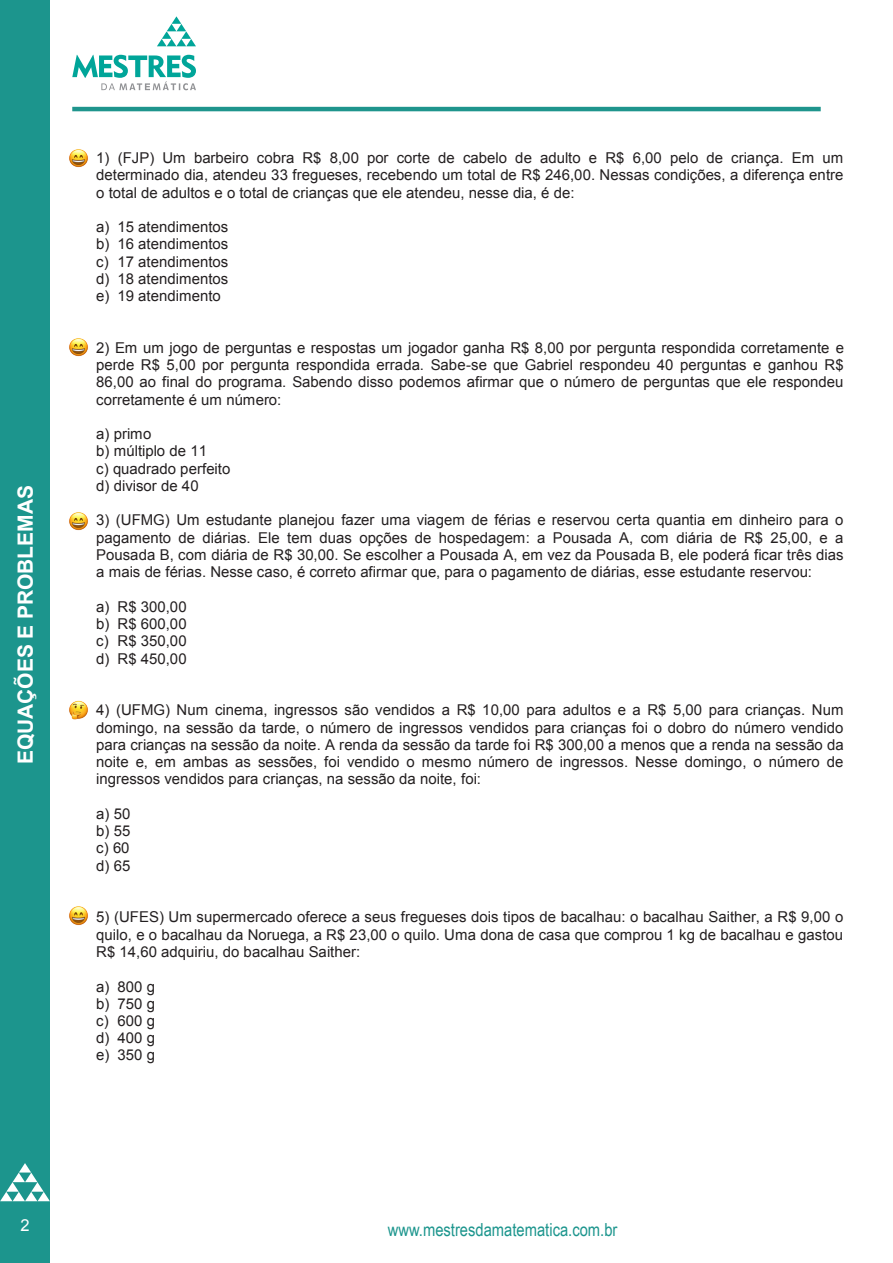
<style>
.page{position:relative;width:893px;height:1263px;background:#fff}
.page>*{position:absolute;margin:0;border:0;box-sizing:border-box;transform-origin:0 0}
.t1{font:700 21px "Arial";color:#fff}
.t2{font:18px "Arial Narrow";color:#1c958d}
.t3{font:16.5px "Arial";color:#fff}
.t4{font:15px/17.2px "Arial";color:#231f20;text-align:justify}
</style>
<div class="page">
<div style="left:0;top:0;width:50px;height:1263px;background:#1c958d"></div>
<svg style="left:0;top:1163px;width:50px;height:38px"></svg>
<svg style="left:72px;top:55px;width:124px;height:35px"></svg>
<svg style="left:157px;top:16px;width:39px;height:30px"></svg>
<hr style="left:72px;top:107px;width:749px;height:4px;background:#1f958d">
<img style="left:69px;top:149px;width:19px;height:19px">
<img style="left:69px;top:338px;width:19px;height:19px">
<img style="left:69px;top:512px;width:19px;height:19px">
<img style="left:69px;top:700px;width:19px;height:19px">
<img style="left:69px;top:906px;width:19px;height:19px">
<h1 class="t1" style="left:11px;top:764px;width:281px;rotate:-90deg">EQUAÇÕES E PROBLEMAS</h1>
<p class="t4" style="left:96px;top:149px;width:749px">1) (FJP) Um barbeiro cobra R$ 8,00 por corte de cabelo de adulto e R$ 6,00 pelo de criança. Em um determinado dia, atendeu 33 fregueses, recebendo um total de R$ 246,00. Nessas condições, a diferença entre o total de adultos e o total de crianças que ele atendeu, nesse dia, é de:</p>
<p class="t4" style="left:96px;top:218px;width:134px">a) 15 atendimentos b) 16 atendimentos c) 17 atendimentos d) 18 atendimentos e) 19 atendimento</p>
<p class="t4" style="left:96px;top:339px;width:749px">2) Em um jogo de perguntas e respostas um jogador ganha R$ 8,00 por pergunta respondida corretamente e perde R$ 5,00 por pergunta respondida errada. Sabe-se que Gabriel respondeu 40 perguntas e ganhou R$ 86,00 ao final do programa. Sabendo disso podemos afirmar que o número de perguntas que ele respondeu corretamente é um número:</p>
<p class="t4" style="left:96px;top:425px;width:136px;text-align:left">a) primo<br>b) múltiplo de 11<br>c) quadrado perfeito d) divisor de 40</p>
<p class="t4" style="left:96px;top:512px;width:749px">3) (UFMG) Um estudante planejou fazer uma viagem de férias e reservou certa quantia em dinheiro para o pagamento de diárias. Ele tem duas opções de hospedagem: a Pousada A, com diária de R$ 25,00, e a Pousada B, com diária de R$ 30,00. Se escolher a Pousada A, em vez da Pousada B, ele poderá ficar três dias a mais de férias. Nesse caso, é correto afirmar que, para o pagamento de diárias, esse estudante reservou:</p>
<p class="t4" style="left:96px;top:598px;width:92px">a) R$ 300,00 b) R$ 600,00 c) R$ 350,00 d) R$ 450,00</p>
<p class="t4" style="left:96px;top:701px;width:749px">4) (UFMG) Num cinema, ingressos são vendidos a R$ 10,00 para adultos e a R$ 5,00 para crianças. Num domingo, na sessão da tarde, o número de ingressos vendidos para crianças foi o dobro do número vendido para crianças na sessão da noite. A renda da sessão da tarde foi R$ 300,00 a menos que a renda na sessão da noite e, em ambas as sessões, foi vendido o mesmo número de ingressos. Nesse domingo, o número de ingressos vendidos para crianças, na sessão da noite, foi:</p>
<p class="t4" style="left:96px;top:805px;width:36px">a) 50 b) 55 c) 60 d) 65</p>
<p class="t4" style="left:96px;top:909px;width:749px">5) (UFES) Um supermercado oferece a seus fregueses dois tipos de bacalhau: o bacalhau Saither, a R$ 9,00 o quilo, e o bacalhau da Noruega, a R$ 23,00 o quilo. Uma dona de casa que comprou 1 kg de bacalhau e gastou R$ 14,60 adquiriu, do bacalhau Saither:</p>
<p class="t4" style="left:96px;top:978px;width:60px">a) 800 g b) 750 g c) 600 g d) 400 g e) 350 g</p>
<p class="t3" style="left:20px;top:1214px;width:11px">2</p>
<p class="t2" style="left:388px;top:1216px;width:231px">www.mestresdamatematica.com.br</p>
</div>
